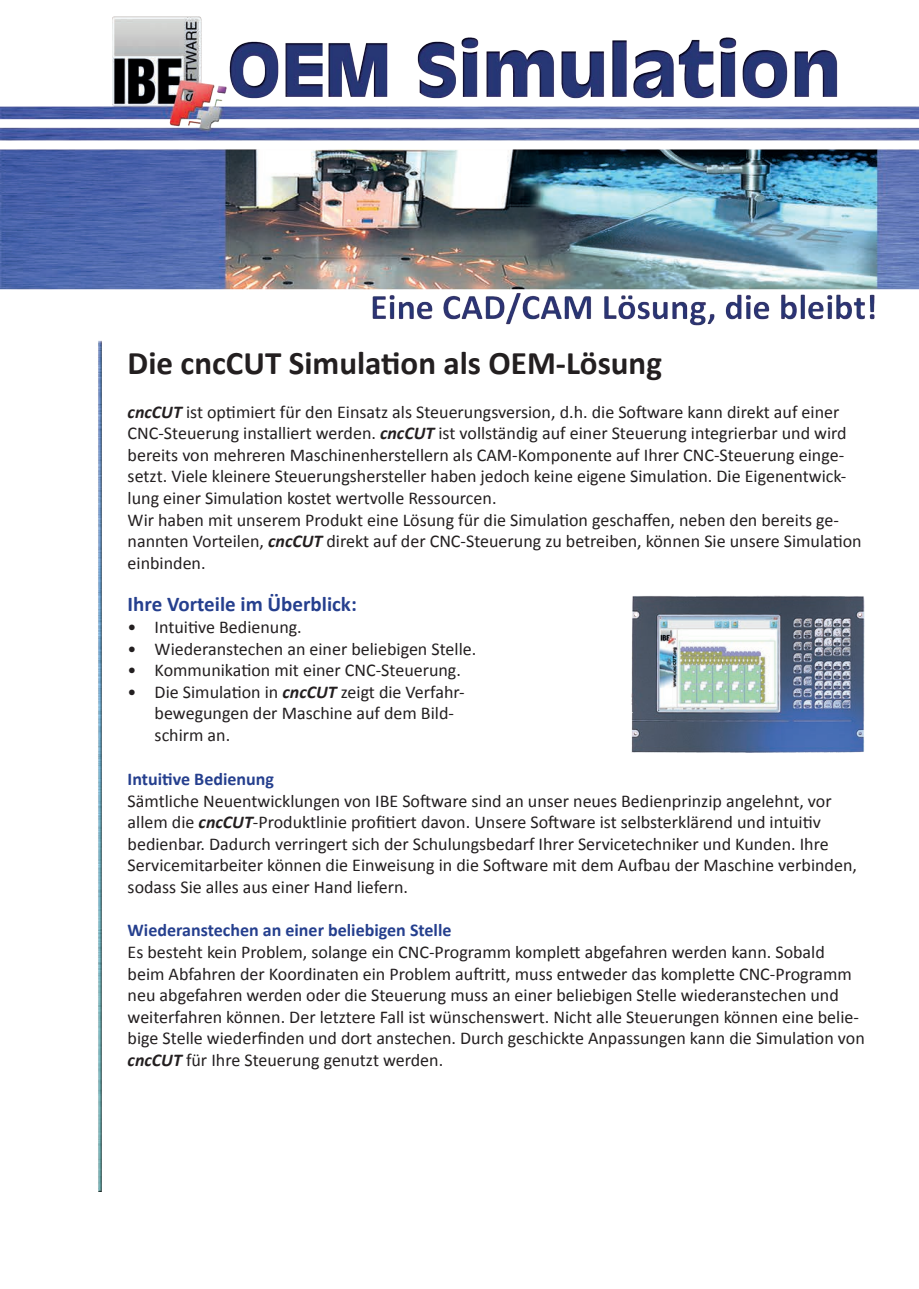
<style>
.page{position:relative;width:919px;height:1289px;background:#fff}
.page>*{position:absolute;margin:0;border:0;box-sizing:border-box;transform-origin:0 0}
.t1{font:700 33px "Calibri";color:#231f20}
.t2{font:700 21px "Calibri";color:#253f8e}
.t3{font:18px/21.6px "Calibri";color:#231f20}
.t4{font:700 18px "Calibri";color:#253f8e}
.s1{font-weight:700;font-style:italic}
</style>
<div class="page">
<img style="left:0;top:16px;width:918px;height:1176px">
<img style="left:631px;top:595px;width:233px;height:158px">
<h1 class="t1" style="left:128px;top:342px;width:536px">Die cncCUT Simulation als OEM-Lösung</h1>
<p class="t3" style="left:128px;top:401px;width:735px"><span class="s1">cncCUT</span> ist optimiert für den Einsatz als Steuerungsversion, d.h. die Software kann direkt auf einer CNC-Steuerung installiert werden. <span class="s1">cncCUT</span> ist vollständig auf einer Steuerung integrierbar und wird bereits von mehreren Maschinenherstellern als CAM-Komponente auf Ihrer CNC-Steuerung einge&shy;setzt. Viele kleinere Steuerungshersteller haben jedoch keine eigene Simulation. Die Eigenentwick&shy;lung einer Simulation kostet wertvolle Ressourcen.<br>Wir haben mit unserem Produkt eine Lösung für die Simulation geschaffen, neben den bereits ge&shy;nannten Vorteilen, <span class="s1">cncCUT</span> direkt auf der CNC-Steuerung zu betreiben, können Sie unsere Simulation einbinden.</p>
<p class="t2" style="left:128px;top:591px;width:231px">Ihre Vorteile im Überblick:</p>
<p class="t3" style="left:128px;top:616px;width:176px">• Intuitive Bedienung.</p>
<p class="t3" style="left:128px;top:638px;width:350px">• Wiederanstechen an einer beliebigen Stelle.</p>
<p class="t3" style="left:128px;top:659px;width:335px">• Kommunikation mit einer CNC-Steuerung.</p>
<p class="t3" style="left:155px;top:681px;width:311px;text-indent:-27px">• Die Simulation in <span class="s1">cncCUT</span> zeigt die Verfahr&shy;bewegungen der Maschine auf dem Bild&shy;schirm an.</p>
<p class="t4" style="left:128px;top:767px;width:148px">Intuitive Bedienung</p>
<p class="t3" style="left:128px;top:790px;width:730px">Sämtliche Neuentwicklungen von IBE Software sind an unser neues Bedienprinzip angelehnt, vor allem die <span class="s1">cncCUT</span>-Produktlinie profitiert davon. Unsere Software ist selbsterklärend und intuitiv bedienbar. Dadurch verringert sich der Schulungsbedarf Ihrer Servicetechniker und Kunden. Ihre Servicemitarbeiter können die Einweisung in die Software mit dem Aufbau der Maschine verbinden, sodass Sie alles aus einer Hand liefern.</p>
<p class="t4" style="left:128px;top:918px;width:325px">Wiederanstechen an einer beliebigen Stelle</p>
<p class="t3" style="left:128px;top:941px;width:738px">Es besteht kein Problem, solange ein CNC-Programm komplett abgefahren werden kann. Sobald beim Abfahren der Koordinaten ein Problem auftritt, muss entweder das komplette CNC-Programm neu abgefahren werden oder die Steuerung muss an einer beliebigen Stelle wiederanstechen und weiterfahren können. Der letztere Fall ist wünschenswert. Nicht alle Steuerungen können eine belie&shy;bige Stelle wiederfinden und dort anstechen. Durch geschickte Anpassungen kann die Simulation von <span class="s1">cncCUT</span> für Ihre Steuerung genutzt werden.</p>
</div>
